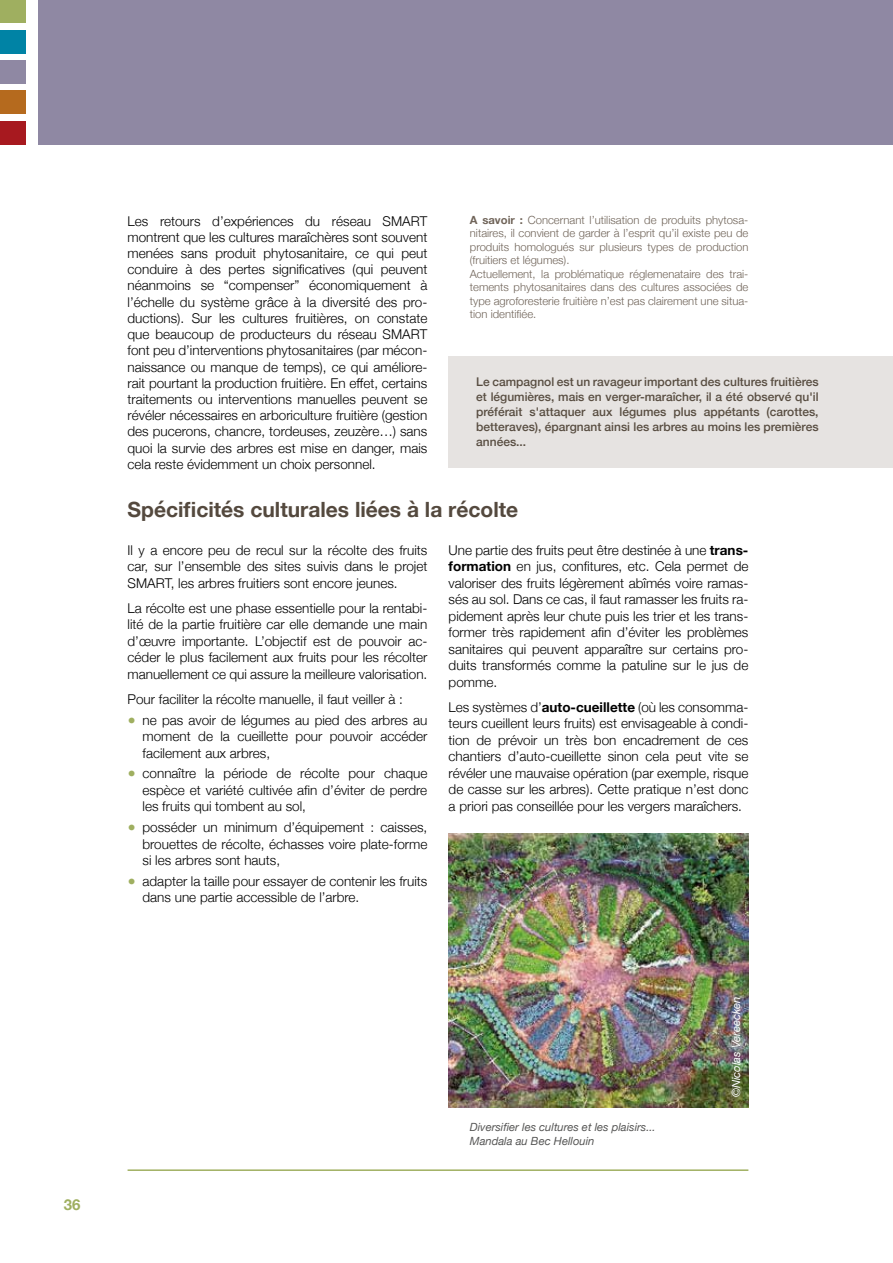
<style>
.page{position:relative;width:893px;height:1263px;background:#fff}
.page>*{position:absolute;margin:0;border:0;box-sizing:border-box;transform-origin:0 0}
.t1{font:700 21px "Helvetica Neue";color:#54493e}
.t2{font:700 15px "Helvetica Neue";color:#9faf60}
.t3{font:300 13.5px/16.5px "Helvetica Neue";color:#000;text-align:justify}
.t4{font:500 12px/15px "Helvetica Neue";color:#584d41;text-align:justify}
.t5{font:300 11.25px/13.5px "Helvetica Neue";color:#706459}
.t6{font:italic 11.25px/13.5px "Helvetica Neue";color:#575756}
.t7{font:italic 11.25px "Helvetica Neue";color:#fff}
.s1{font-weight:700}
.s2{color:#9faf60}
</style>
<div class="page">
<div style="left:0;top:0;width:26px;height:23px;background:#9faf60"></div>
<div style="left:0;top:30px;width:26px;height:24px;background:#0083a5"></div>
<div style="left:0;top:60px;width:26px;height:24px;background:#8f88a3"></div>
<div style="left:0;top:91px;width:26px;height:23px;background:#b56a1e"></div>
<div style="left:0;top:121px;width:26px;height:24px;background:#a7191f"></div>
<hr style="left:128px;top:1169px;width:620px;height:2px;background:#9faf60">
<div style="left:39px;top:0;width:854px;height:145px;background:#8f88a3"></div>
<img style="left:449px;top:834px;width:299px;height:274px">
<div style="left:449px;top:356px;width:444px;height:112px;background:#e6e3e1"></div>
<p class="t2" style="left:64px;top:1193px;width:18px">36</p>
<p class="t3" style="left:128px;top:212px;width:301px">Les retours d’expériences du réseau SMART montrent que les cultures maraîchères sont souvent menées sans produit phytosanitaire, ce qui peut conduire à des pertes significatives (qui peuvent néanmoins se “compenser” économiquement à l’échelle du système grâce à la diversité des pro&shy;ductions). Sur les cultures fruitières, on constate que beaucoup de producteurs du réseau SMART font peu d’interventions phytosanitaires (par mécon&shy;naissance ou manque de temps), ce qui améliore&shy;rait pourtant la production fruitière. En effet, certains traitements ou interventions manuelles peuvent se révéler nécessaires en arboriculture fruitière (gestion des pucerons, chancre, tordeuses, zeuzère…) sans quoi la survie des arbres est mise en danger, mais cela reste évidemment un choix personnel.</p>
<p class="t5" style="left:470px;top:212px;width:280px"><span class="s1">A savoir :</span> Concernant l’utilisation de produits phytosa&shy;nitaires, il convient de garder à l’esprit qu’il existe peu de produits homologués sur plusieurs types de production (fruitiers et légumes).<br>Actuellement, la problématique réglemenataire des trai&shy;tements phytosanitaires dans des cultures associées de type agroforesterie fruitière n’est pas clairement une situa&shy;tion identifiée.</p>
<h1 class="t1" style="left:128px;top:493px;width:392px">Spécificités culturales liées à la récolte</h1>
<p class="t3" style="left:128px;top:541px;width:301px">Il y a encore peu de recul sur la récolte des fruits car, sur l’ensemble des sites suivis dans le projet SMART, les arbres fruitiers sont encore jeunes.</p>
<p class="t3" style="left:128px;top:599px;width:301px">La récolte est une phase essentielle pour la rentabi&shy;lité de la partie fruitière car elle demande une main d’œuvre importante. L’objectif est de pouvoir ac&shy;céder le plus facilement aux fruits pour les récolter manuellement ce qui assure la meilleure valorisation.</p>
<p class="t3" style="left:128px;top:690px;width:277px">Pour faciliter la récolte manuelle, il faut veiller à :</p>
<p class="t3" style="left:143px;top:710px;width:286px;text-indent:-15px"><span class="s2">●</span> ne pas avoir de légumes au pied des arbres au moment de la cueillette pour pouvoir accéder facilement aux arbres,</p>
<p class="t3" style="left:143px;top:764px;width:286px;text-indent:-15px"><span class="s2">●</span> connaître la période de récolte pour chaque espèce et variété cultivée afin d’éviter de perdre les fruits qui tombent au sol,</p>
<p class="t3" style="left:143px;top:818px;width:286px;text-indent:-15px"><span class="s2">●</span> posséder un minimum d’équipement : caisses, brouettes de récolte, échasses voire plate-forme si les arbres sont hauts,</p>
<p class="t3" style="left:143px;top:872px;width:286px;text-indent:-15px"><span class="s2">●</span> adapter la taille pour essayer de contenir les fruits dans une partie accessible de l’arbre.</p>
<p class="t4" style="left:476px;top:373px;width:344px">Le campagnol est un ravageur important des cultures fruitières et légumières, mais en verger-maraîcher, il a été observé qu'il préférait s'attaquer aux légumes plus appétants (carottes, betteraves), épargnant ainsi les arbres au moins les premières années...</p>
<p class="t3" style="left:449px;top:541px;width:301px">Une partie des fruits peut être destinée à une <span class="s1">trans&shy;formation</span> en jus, confitures, etc. Cela permet de valoriser des fruits légèrement abîmés voire ramas&shy;sés au sol. Dans ce cas, il faut ramasser les fruits ra&shy;pidement après leur chute puis les trier et les trans&shy;former très rapidement afin d’éviter les problèmes sanitaires qui peuvent apparaître sur certains pro&shy;duits transformés comme la patuline sur le jus de pomme.</p>
<p class="t3" style="left:449px;top:698px;width:301px">Les systèmes d’<span class="s1">auto-cueillette</span> (où les consomma&shy;teurs cueillent leurs fruits) est envisageable à condi&shy;tion de prévoir un très bon encadrement de ces chantiers d’auto-cueillette sinon cela peut vite se révéler une mauvaise opération (par exemple, risque de casse sur les arbres). Cette pratique n’est donc a priori pas conseillée pour les vergers maraîchers.</p>
<p class="t6" style="left:470px;top:1121px;width:187px">Diversifier les cultures et les plaisirs...<br>Mandala au Bec Hellouin</p>
<p class="t7" style="left:728px;top:1097px;width:102px;rotate:-90deg">©Nicolas Vereecken</p>
</div>
